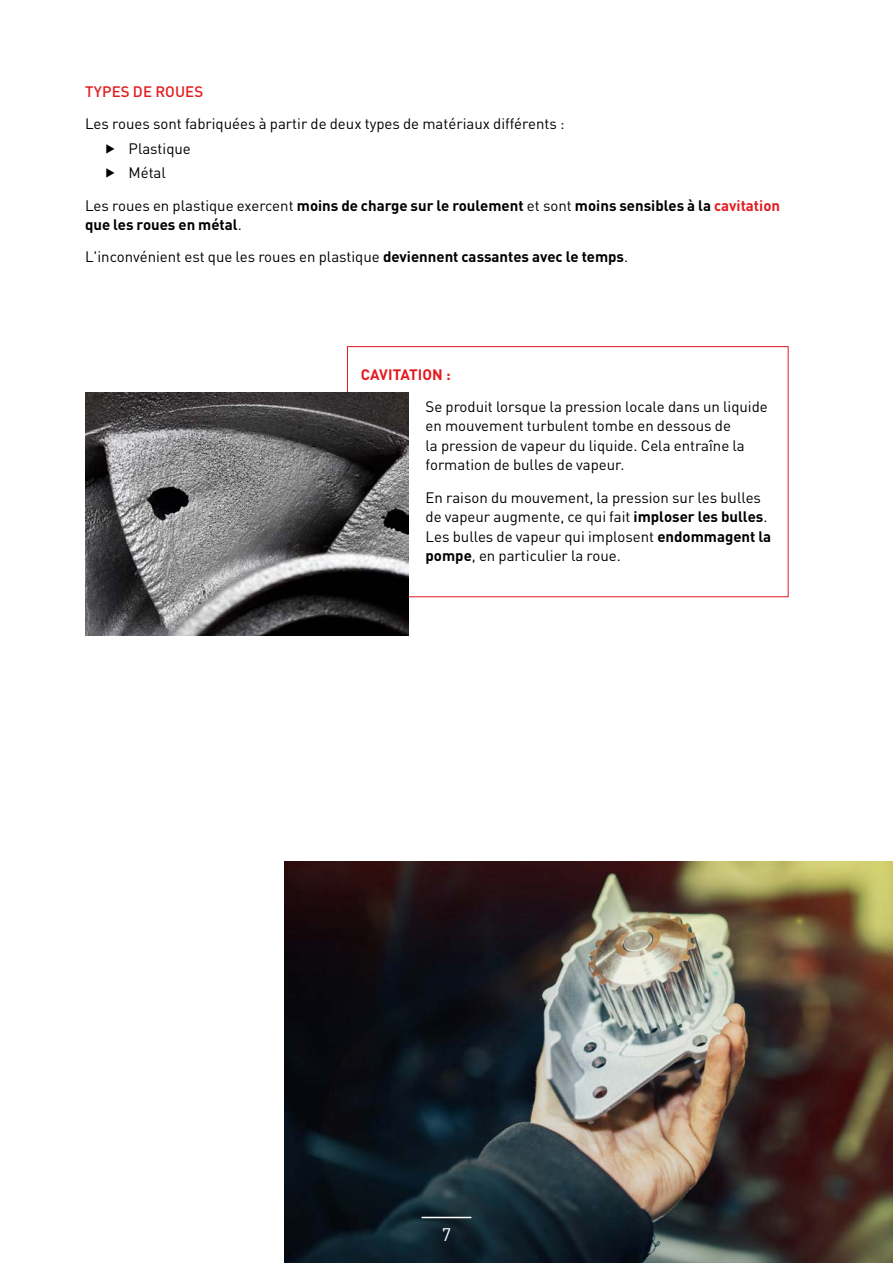
<style>
.page{position:relative;width:893px;height:1263px;background:#fff}
.page>*{position:absolute;margin:0;border:0;box-sizing:border-box;transform-origin:0 0}
.t1{font:18px "TVH Pro";color:#fff}
.t2{font:15px/19.5px "TVH Pro";color:#000}
.t3{font:700 15px/19.5px "TVH Pro";color:#000}
.t4{font:500 15px "TVH Pro";letter-spacing:.01em;color:#e41b1f}
.t5{font:700 15px "TVH Pro";letter-spacing:.01em;color:#e41b1f}
.s1{font-weight:400}
.s2{color:#e41b1f}
.s3{font-weight:700}
</style>
<div class="page">
<img style="left:285px;top:862px;width:608px;height:401px">
<hr style="left:422px;top:1217px;width:49px;height:1px;background:#fff">
<div style="left:347px;top:346px;width:441px;height:251px;border:1px solid #e41b1f"></div>
<img style="left:85px;top:393px;width:324px;height:242px">
<p class="t4" style="left:85px;top:79px;width:120px">TYPES DE ROUES</p>
<p class="t2" style="left:105px;top:109px;width:461px;line-height:24.8px;text-indent:-20px">Les roues sont fabriquées à partir de deux types de matériaux différents : ▶ Plastique<br>▶ Métal</p>
<p class="t3" style="left:85px;top:194px;width:696px"><span class="s1">Les roues en plastique exercent</span> moins de charge sur le roulement <span class="s1">et sont</span> moins sensibles à la <span class="s2">cavitation </span>que les roues en métal<span class="s1">.</span></p>
<p class="t2" style="left:85px;top:246px;width:545px">L'inconvénient est que les roues en plastique <span class="s3">deviennent cassantes avec le temps</span>.</p>
<p class="t5" style="left:361px;top:362px;width:91px">CAVITATION :</p>
<p class="t2" style="left:426px;top:395px;width:344px">Se produit lorsque la pression locale dans un liquide en mouvement turbulent tombe en dessous de<br>la pression de vapeur du liquide. Cela entraîne la formation de bulles de vapeur.</p>
<p class="t2" style="left:426px;top:486px;width:347px">En raison du mouvement, la pression sur les bulles de vapeur augmente, ce qui fait <span class="s3">imploser les bulles</span>.<br>Les bulles de vapeur qui implosent <span class="s3">endommagent la pompe</span>, en particulier la roue.</p>
<p class="t1" style="left:442px;top:1221px;width:11px">7</p>
</div>
